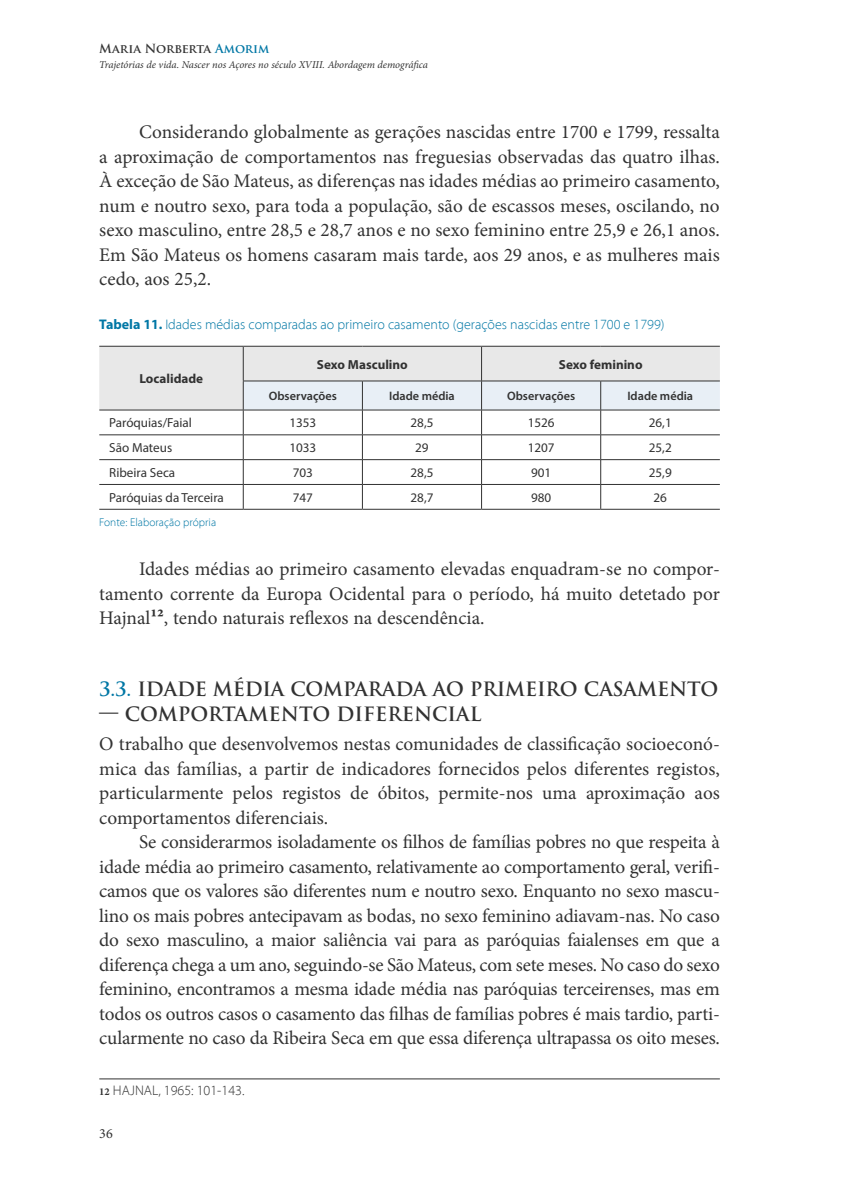
<style>
.page{position:relative;width:844px;height:1191px;background:#fff}
.page>*{position:absolute;margin:0;border:0;box-sizing:border-box;transform-origin:0 0}
.texto_corpo{font:19.25px/24.5px "Minion Pro";letter-spacing:-.005em;color:#323232;text-align:justify}
.texto_sem_ident{font:19.25px/24.5px "Minion Pro";color:#323232;text-align:justify}
._3_1__SUBTITULO{font:700 19.25px "Trajan Pro";letter-spacing:-.01em;color:#323232}
.titulo_de_quadro_ou{font:300 14px "Myriad Pro";color:#0077a5}
.Notas_CEM{font:300 14px "Myriad Pro";color:#323232}
.t1{font:14px "Minion Pro";color:#323232}
.texto_quadro{font:13.12px "Myriad Pro";color:#323232}
.tit_quadro{font:700 13.12px "Myriad Pro";color:#323232}
.texto_quadro-2{font:600 12.25px "Myriad Pro";color:#323232}
.t2{font:700 12.25px "Trajan Pro";letter-spacing:-.005em;color:#323232}
.legenda_quadro_1{font:300 11.38px "Myriad Pro";color:#0077a5}
.t3{font:italic 10.5px "Minion Pro";letter-spacing:-.005em;color:#323232}
.s1{color:#0077a5}
.s2{font-weight:700}
.s3{font-family:"Minion Pro";font-weight:700;font-size:10.5px}
</style>
<div class="page">
<hr style="left:99px;top:509px;width:144px;height:1px;background:#323232">
<hr style="left:243px;top:509px;width:119px;height:1px;background:#323232">
<hr style="left:362px;top:509px;width:119px;height:1px;background:#323232">
<hr style="left:481px;top:509px;width:119px;height:1px;background:#323232">
<hr style="left:600px;top:509px;width:119px;height:1px;background:#323232">
<svg style="left:99px;top:346px;width:620px;height:163px"></svg>
<hr style="left:99px;top:1078px;width:620px;height:1px;background:#323232">
<p class="t2" style="left:99px;top:41px;width:172px">Maria Norberta <span class="s1">Amorim</span></p>
<p class="t3" style="left:99px;top:58px;width:330px">Trajetórias de vida. Nascer nos Açores no século XVIII. Abordagem demográfica</p>
<p class="texto_corpo" style="left:99px;top:120px;width:622px;text-indent:40px">Considerando globalmente as gerações nascidas entre 1700 e 1799, ressalta a aproximação de comportamentos nas freguesias observadas das quatro ilhas.<br>À exceção de São Mateus, as diferenças nas idades médias ao primeiro casamento, num e noutro sexo, para toda a população, são de escassos meses, oscilando, no sexo masculino, entre 28,5 e 28,7 anos e no sexo feminino entre 25,9 e 26,1 anos.<br>Em São Mateus os homens casaram mais tarde, aos 29 anos, e as mulheres mais cedo, aos 25,2.</p>
<p class="titulo_de_quadro_ou" style="left:99px;top:316px;width:566px"><span class="s2">Tabela 11.</span> Idades médias comparadas ao primeiro casamento (gerações nascidas entre 1700 e 1799)</p>
<p class="tit_quadro" style="left:139px;top:370px;width:65px">Localidade</p>
<p class="tit_quadro" style="left:317px;top:355px;width:92px">Sexo Masculino</p>
<p class="tit_quadro" style="left:558px;top:355px;width:85px">Sexo feminino</p>
<p class="texto_quadro-2" style="left:269px;top:389px;width:69px">Observações</p>
<p class="texto_quadro-2" style="left:389px;top:389px;width:67px">Idade média</p>
<p class="texto_quadro-2" style="left:507px;top:389px;width:69px">Observações</p>
<p class="texto_quadro-2" style="left:627px;top:389px;width:67px">Idade média</p>
<p class="texto_quadro" style="left:109px;top:415px;width:84px">Paróquias/Faial</p>
<p class="texto_quadro" style="left:289px;top:415px;width:28px">1353</p>
<p class="texto_quadro" style="left:410px;top:415px;width:24px">28,5</p>
<p class="texto_quadro" style="left:527px;top:415px;width:28px">1526</p>
<p class="texto_quadro" style="left:648px;top:415px;width:24px">26,1</p>
<p class="texto_quadro" style="left:109px;top:440px;width:64px">São Mateus</p>
<p class="texto_quadro" style="left:289px;top:440px;width:28px">1033</p>
<p class="texto_quadro" style="left:415px;top:440px;width:15px">29</p>
<p class="texto_quadro" style="left:527px;top:440px;width:28px">1207</p>
<p class="texto_quadro" style="left:648px;top:440px;width:24px">25,2</p>
<p class="texto_quadro" style="left:109px;top:464px;width:68px">Ribeira Seca</p>
<p class="texto_quadro" style="left:292px;top:464px;width:22px">703</p>
<p class="texto_quadro" style="left:410px;top:464px;width:24px">28,5</p>
<p class="texto_quadro" style="left:531px;top:464px;width:22px">901</p>
<p class="texto_quadro" style="left:648px;top:464px;width:24px">25,9</p>
<p class="texto_quadro" style="left:109px;top:489px;width:116px">Paróquias da Terceira</p>
<p class="texto_quadro" style="left:292px;top:489px;width:22px">747</p>
<p class="texto_quadro" style="left:410px;top:489px;width:24px">28,7</p>
<p class="texto_quadro" style="left:531px;top:489px;width:22px">980</p>
<p class="texto_quadro" style="left:653px;top:489px;width:15px">26</p>
<p class="legenda_quadro_1" style="left:99px;top:516px;width:118px">Fonte: Elaboração própria</p>
<p class="texto_corpo" style="left:99px;top:557px;width:622px;text-indent:40px">Idades médias ao primeiro casamento elevadas enquadram-se no compor&shy;tamento corrente da Europa Ocidental para o período, há muito detetado por Hajnal<span class="s2">12</span>, tendo naturais reflexos na descendência.</p>
<p class="_3_1__SUBTITULO" style="left:99px;top:677px;width:620px"><span class="s1">3.3.</span> IDADE MÉDIA COMPARADA AO PRIMEIRO CASAMENTO</p>
<p class="_3_1__SUBTITULO" style="left:99px;top:701px;width:383px">— COMPORTAMENTO DIFERENCIAL</p>
<p class="texto_sem_ident" style="left:99px;top:732px;width:622px">O trabalho que desenvolvemos nestas comunidades de classificação socioeconó&shy;mica das famílias, a partir de indicadores fornecidos pelos diferentes registos, particularmente pelos registos de óbitos, permite-nos uma aproximação aos comportamentos diferenciais.</p>
<p class="texto_corpo" style="left:99px;top:830px;width:622px;text-indent:40px">Se considerarmos isoladamente os filhos de famílias pobres no que respeita à idade média ao primeiro casamento, relativamente ao comportamento geral, verifi&shy;camos que os valores são diferentes num e noutro sexo. Enquanto no sexo mascu&shy;lino os mais pobres antecipavam as bodas, no sexo feminino adiavam-nas. No caso do sexo masculino, a maior saliência vai para as paróquias faialenses em que a diferença chega a um ano, seguindo-se São Mateus, com sete meses. No caso do sexo feminino, encontramos a mesma idade média nas paróquias terceirenses, mas em todos os outros casos o casamento das filhas de famílias pobres é mais tardio, parti&shy;cularmente no caso da Ribeira Seca em que essa diferença ultrapassa os oito meses.</p>
<p class="Notas_CEM" style="left:99px;top:1082px;width:147px"><span class="s3">12</span> HAJNAL, 1965: 101-143.</p>
<p class="t1" style="left:99px;top:1124px;width:15px">36</p>
</div>
